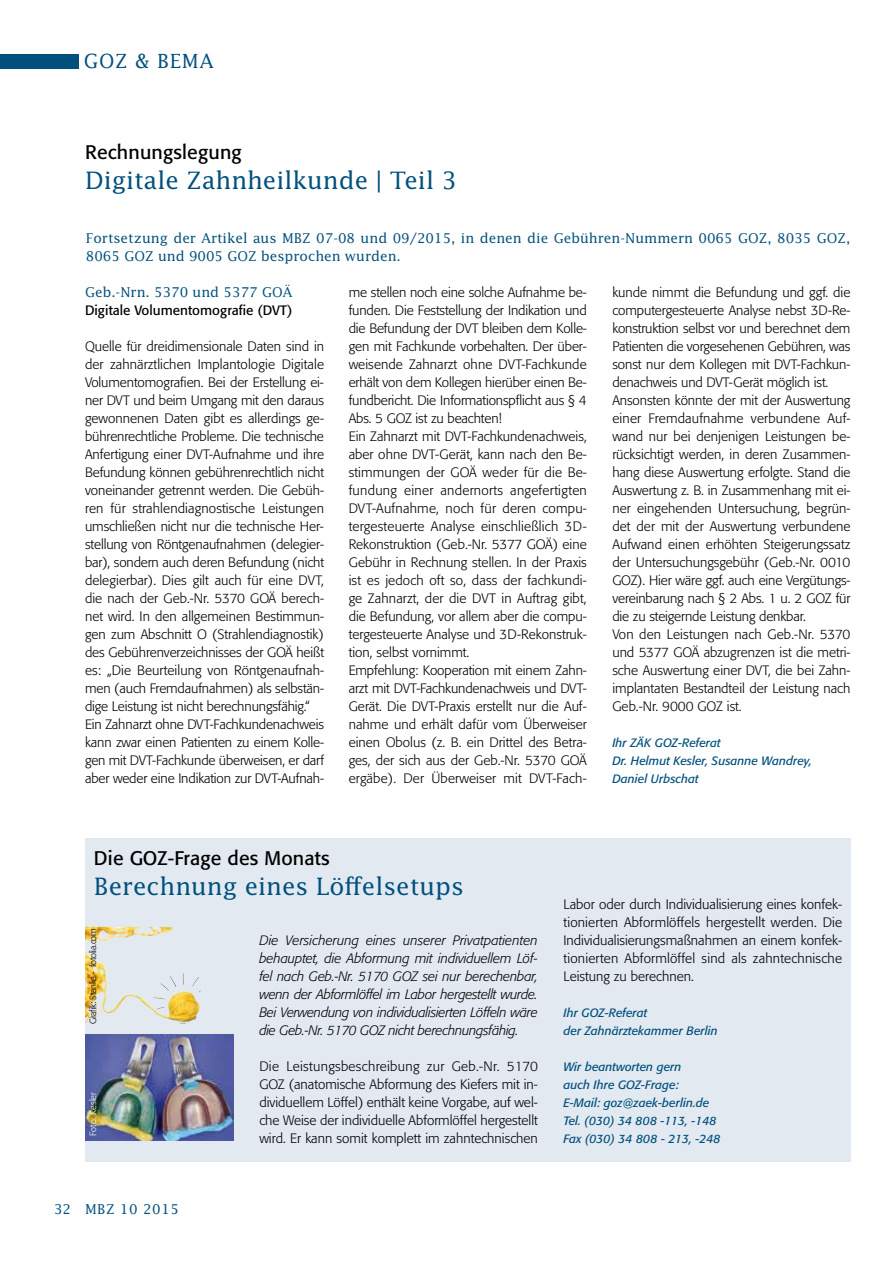
<style>
.page{position:relative;width:893px;height:1263px;background:#fff}
.page>*{position:absolute;margin:0;border:0;box-sizing:border-box;transform-origin:0 0}
.t1{font:24px "Lucida";color:#00507d}
.t2{font:19.5px "Formata";letter-spacing:.01em;color:#000}
.t3{font:19.5px "Lucida";letter-spacing:.04em;color:#00507d}
.t4{font:300 13.5px/18px "Formata";color:#000}
.t5{font:italic 300 13.5px/18px "Formata";letter-spacing:-.02em;color:#000;text-align:justify}
.t6{font:13.5px/18px "Lucida";color:#00507d}
.t7{font:13.5px/18px "Formata";color:#000}
.t8{font:13.5px "Lucida";letter-spacing:.04em;color:#00507d}
.t9{font:italic 12px/18px "Formata";color:#00507d}
.t10{font:300 9px "Formata";letter-spacing:-.03em;color:#000}
.t11{font:300 9px "Formata";color:#fff}
.s1{font-family:"Lucida";color:#00507d}
</style>
<div class="page">
<div style="left:0;top:54px;width:79px;height:14px;background:#00507d"></div>
<div style="left:85px;top:838px;width:765px;height:324px;background:#e2e9f1"></div>
<img style="left:122px;top:927px;width:55px;height:6px">
<img style="left:85px;top:1035px;width:149px;height:105px">
<p class="t3" style="left:84px;top:49px;width:131px">GOZ &amp; BEMA</p>
<p class="t2" style="left:85px;top:140px;width:158px">Rechnungslegung</p>
<p class="t1" style="left:85px;top:165px;width:373px">Digitale Zahnheilkunde | Teil 3</p>
<p class="t6" style="left:86px;top:229px;width:766px">Fortsetzung der Artikel aus MBZ 07-08 und 09/2015, in denen die Gebühren-Nummern 0065 GOZ, 8035 GOZ,<br>8065 GOZ und 9005 GOZ besprochen wurden.</p>
<p class="t7" style="left:85px;top:283px;width:209px"><span class="s1">Geb.-Nrn. 5370 und 5377 GOÄ<br></span>Digitale Volumentomografie (DVT)</p>
<p class="t4" style="left:85px;top:337px;width:241px">Quelle für dreidimensionale Daten sind in der zahnärztlichen Implantologie Digitale Volumentomografien. Bei der Erstellung ei&shy;ner DVT und beim Umgang mit den daraus gewonnenen Daten gibt es allerdings ge&shy;bührenrechtliche Probleme. Die technische Anfertigung einer DVT-Aufnahme und ihre Befundung können gebührenrechtlich nicht voneinander getrennt werden. Die Gebüh&shy;ren für strahlendiagnostische Leistungen umschließen nicht nur die technische Her&shy;stellung von Röntgenaufnahmen (delegier&shy;bar), sondern auch deren Befundung (nicht delegierbar). Dies gilt auch für eine DVT, die nach der Geb.-Nr. 5370 GOÄ berech&shy;net wird. In den allgemeinen Bestimmun&shy;gen zum Abschnitt O (Strahlendiagnostik) des Gebührenverzeichnisses der GOÄ heißt es: „Die Beurteilung von Röntgenaufnah&shy;men (auch Fremdaufnahmen) als selbstän&shy;dige Leistung ist nicht berechnungsfähig.“ Ein Zahnarzt ohne DVT-Fachkundenachweis kann zwar einen Patienten zu einem Kolle&shy;gen mit DVT-Fachkunde überweisen, er darf aber weder eine Indikation zur DVT-Aufnah-</p>
<p class="t4" style="left:349px;top:283px;width:240px">me stellen noch eine solche Aufnahme be&shy;funden. Die Feststellung der Indikation und die Befundung der DVT bleiben dem Kolle&shy;gen mit Fachkunde vorbehalten. Der über&shy;weisende Zahnarzt ohne DVT-Fachkunde erhält von dem Kollegen hierüber einen Be&shy;fundbericht. Die Informationspflicht aus § 4<br>Abs. 5 GOZ ist zu beachten!<br>Ein Zahnarzt mit DVT-Fachkundenachweis, aber ohne DVT-Gerät, kann nach den Be&shy;stimmungen der GOÄ weder für die Be&shy;fundung einer andernorts angefertigten DVT-Aufnahme, noch für deren compu&shy;tergesteuerte Analyse einschließlich 3D-Rekonstruktion (Geb.-Nr. 5377 GOÄ) eine Gebühr in Rechnung stellen. In der Praxis ist es jedoch oft so, dass der fachkundi&shy;ge Zahnarzt, der die DVT in Auftrag gibt, die Befundung, vor allem aber die compu&shy;tergesteuerte Analyse und 3D-Rekonstruk&shy;tion, selbst vornimmt.<br>Empfehlung: Kooperation mit einem Zahn&shy;arzt mit DVT-Fachkundenachweis und DVT-Gerät. Die DVT-Praxis erstellt nur die Auf&shy;nahme und erhält dafür vom Überweiser einen Obolus (z. B. ein Drittel des Betra&shy;ges, der sich aus der Geb.-Nr. 5370 GOÄ ergäbe). Der Überweiser mit DVT-Fach-</p>
<p class="t4" style="left:612px;top:283px;width:240px">kunde nimmt die Befundung und ggf. die computergesteuerte Analyse nebst 3D-Re&shy;konstruktion selbst vor und berechnet dem Patienten die vorgesehenen Gebühren, was sonst nur dem Kollegen mit DVT-Fachkun&shy;denachweis und DVT-Gerät möglich ist.<br>Ansonsten könnte der mit der Auswertung einer Fremdaufnahme verbundene Auf&shy;wand nur bei denjenigen Leistungen be&shy;rücksichtigt werden, in deren Zusammen&shy;hang diese Auswertung erfolgte. Stand die Auswertung z. B. in Zusammenhang mit ei&shy;ner eingehenden Untersuchung, begrün&shy;det der mit der Auswertung verbundene Aufwand einen erhöhten Steigerungssatz der Untersuchungsgebühr (Geb.-Nr. 0010<br>GOZ). Hier wäre ggf. auch eine Vergütungs&shy;vereinbarung nach § 2 Abs. 1 u. 2 GOZ für die zu steigernde Leistung denkbar.<br>Von den Leistungen nach Geb.-Nr. 5370 und 5377 GOÄ abzugrenzen ist die metri&shy;sche Auswertung einer DVT, die bei Zahn&shy;implantaten Bestandteil der Leistung nach Geb.-Nr. 9000 GOZ ist.</p>
<p class="t9" style="left:612px;top:734px;width:201px">Ihr ZÄK GOZ-Referat<br>Dr. Helmut Kesler, Susanne Wandrey,<br>Daniel Urbschat</p>
<p class="t2" style="left:94px;top:846px;width:237px">Die GOZ-Frage des Monats</p>
<p class="t1" style="left:94px;top:871px;width:371px">Berechnung eines Löffelsetups</p>
<p class="t10" style="left:88px;top:1024px;width:97px;rotate:-90deg">Grafik: Stanke - fotolia.com</p>
<p class="t11" style="left:88px;top:1136px;width:45px;rotate:-90deg">Foto: Kesler</p>
<p class="t8" style="left:54px;top:1201px;width:126px">32 MBZ 10 2015</p>
<p class="t5" style="left:259px;top:931px;width:280px">Die Versicherung eines unserer Privatpatienten behauptet, die Abformung mit individuellem Löf&shy;fel nach Geb.-Nr. 5170 GOZ sei nur berechenbar, wenn der Abformlöffel im Labor hergestellt wurde.<br>Bei Verwendung von individualisierten Löffeln wäre die Geb.-Nr. 5170 GOZ nicht berechnungsfähig.</p>
<p class="t4" style="left:259px;top:1057px;width:280px;text-align:justify">Die Leistungsbeschreibung zur Geb.-Nr. 5170<br>GOZ (anatomische Abformung des Kiefers mit in&shy;dividuellem Löffel) enthält keine Vorgabe, auf wel&shy;che Weise der individuelle Abformlöffel hergestellt wird. Er kann somit komplett im zahntechnischen</p>
<p class="t4" style="left:563px;top:895px;width:280px;text-align:justify">Labor oder durch Individualisierung eines konfek&shy;tionierten Abformlöffels hergestellt werden. Die Individualisierungsmaßnahmen an einem konfek&shy;tionierten Abformlöffel sind als zahntechnische Leistung zu berechnen.</p>
<p class="t9" style="left:563px;top:1004px;width:156px">Ihr GOZ-Referat<br>der Zahnärztekammer Berlin</p>
<p class="t9" style="left:563px;top:1058px;width:158px">Wir beantworten gern<br>auch Ihre GOZ-Frage:<br>E-Mail: goz@zaek-berlin.de<br>Tel. (030) 34 808 -113, -148<br>Fax (030) 34 808 - 213, -248</p>
</div>
